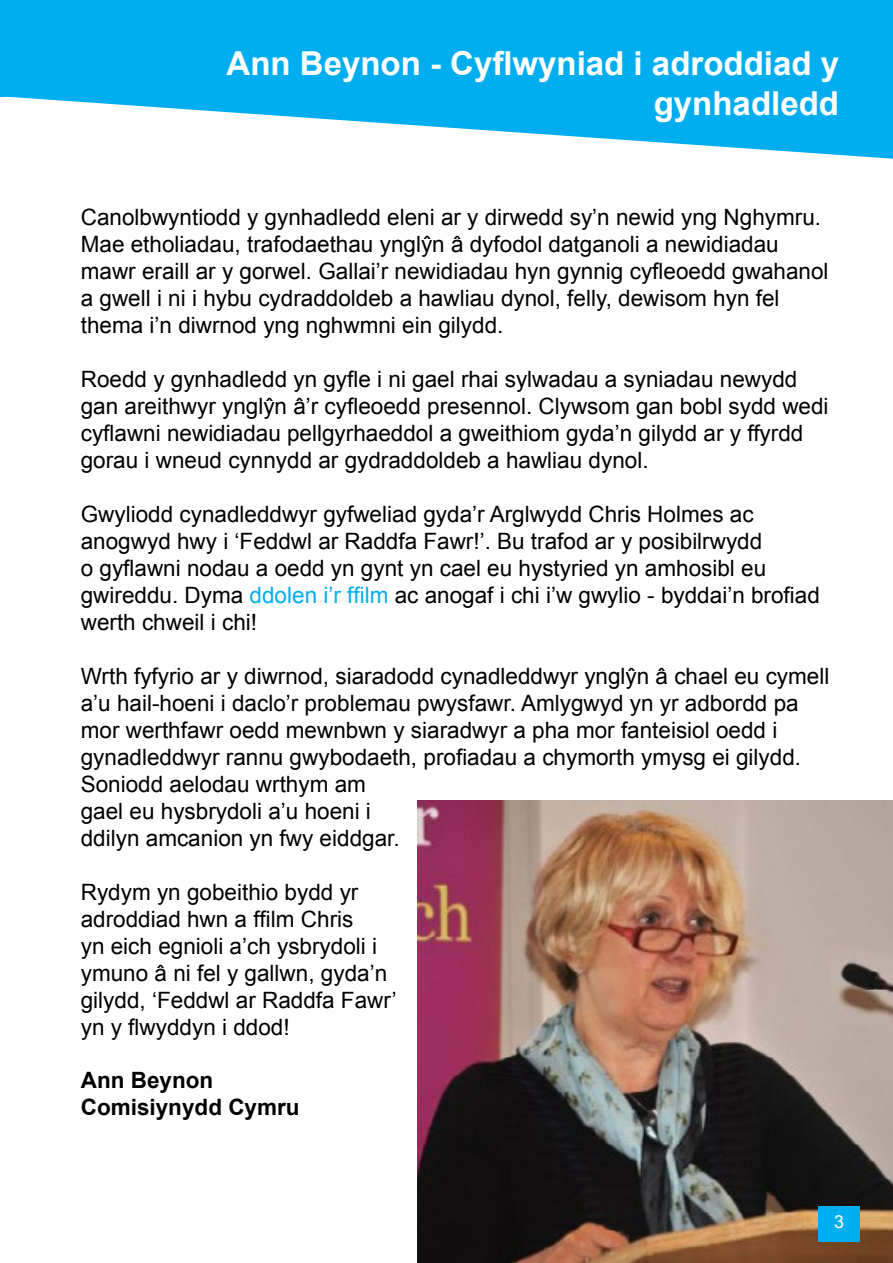
<style>
.page{position:relative;width:893px;height:1263px;background:#fff}
.page>*{position:absolute;margin:0;border:0;box-sizing:border-box;transform-origin:0 0}
.t1{font:700 33px/39.6px "Arial";color:#fff;text-align:right}
.t2{font:22.5px/27px "Arial";color:#000}
.t3{font:700 22.5px/27px "Arial";color:#000}
.t4{font:18px "Arial";color:#fff}
.s1{color:#00aeef}
</style>
<div class="page">
<svg style="left:0;top:0;width:893px;height:159px;fill:#00aeef"></svg>
<img style="left:418px;top:800px;width:475px;height:463px">
<div style="left:818px;top:1207px;width:42px;height:35px;background:#00aeef"></div>
<h1 class="t1" style="left:227px;top:45px;width:614px">Ann Beynon - Cyflwyniad i adroddiad y gynhadledd</h1>
<p class="t2" style="left:81px;top:204px;width:749px">Canolbwyntiodd y gynhadledd eleni ar y dirwedd sy’n newid yng Nghymru.<br>Mae etholiadau, trafodaethau ynglŷn â dyfodol datganoli a newidiadau mawr eraill ar y gorwel. Gallai’r newidiadau hyn gynnig cyfleoedd gwahanol a gwell i ni i hybu cydraddoldeb a hawliau dynol, felly, dewisom hyn fel thema i’n diwrnod yng nghwmni ein gilydd.</p>
<p class="t2" style="left:81px;top:366px;width:749px">Roedd y gynhadledd yn gyfle i ni gael rhai sylwadau a syniadau newydd gan areithwyr ynglŷn â’r cyfleoedd presennol. Clywsom gan bobl sydd wedi cyflawni newidiadau pellgyrhaeddol a gweithiom gyda’n gilydd ar y ffyrdd gorau i wneud cynnydd ar gydraddoldeb a hawliau dynol.</p>
<p class="t2" style="left:81px;top:501px;width:741px">Gwyliodd cynadleddwyr gyfweliad gyda’r Arglwydd Chris Holmes ac anogwyd hwy i ‘Feddwl ar Raddfa Fawr!’. Bu trafod ar y posibilrwydd<br>o gyflawni nodau a oedd yn gynt yn cael eu hystyried yn amhosibl eu gwireddu. Dyma <span class="s1">ddolen i’r ffilm</span> ac anogaf i chi i’w gwylio - byddai’n brofiad werth chweil i chi!</p>
<p class="t2" style="left:81px;top:663px;width:750px">Wrth fyfyrio ar y diwrnod, siaradodd cynadleddwyr ynglŷn â chael eu cymell a’u hail-hoeni i daclo’r problemau pwysfawr. Amlygwyd yn yr adbordd pa mor werthfawr oedd mewnbwn y siaradwyr a pha mor fanteisiol oedd i gynadleddwyr rannu gwybodaeth, profiadau a chymorth ymysg ei gilydd.<br>Soniodd aelodau wrthym am<br>gael eu hysbrydoli a’u hoeni i<br>ddilyn amcanion yn fwy eiddgar.</p>
<p class="t2" style="left:81px;top:879px;width:317px">Rydym yn gobeithio bydd yr adroddiad hwn a ffilm Chris<br>yn eich egnioli a’ch ysbrydoli i ymuno â ni fel y gallwn, gyda’n gilydd, ‘Feddwl ar Raddfa Fawr’ yn y flwyddyn i ddod!</p>
<p class="t3" style="left:81px;top:1067px;width:220px">Ann Beynon<br>Comisiynydd Cymru</p>
<p class="t4" style="left:834px;top:1210px;width:12px">3</p>
</div>
